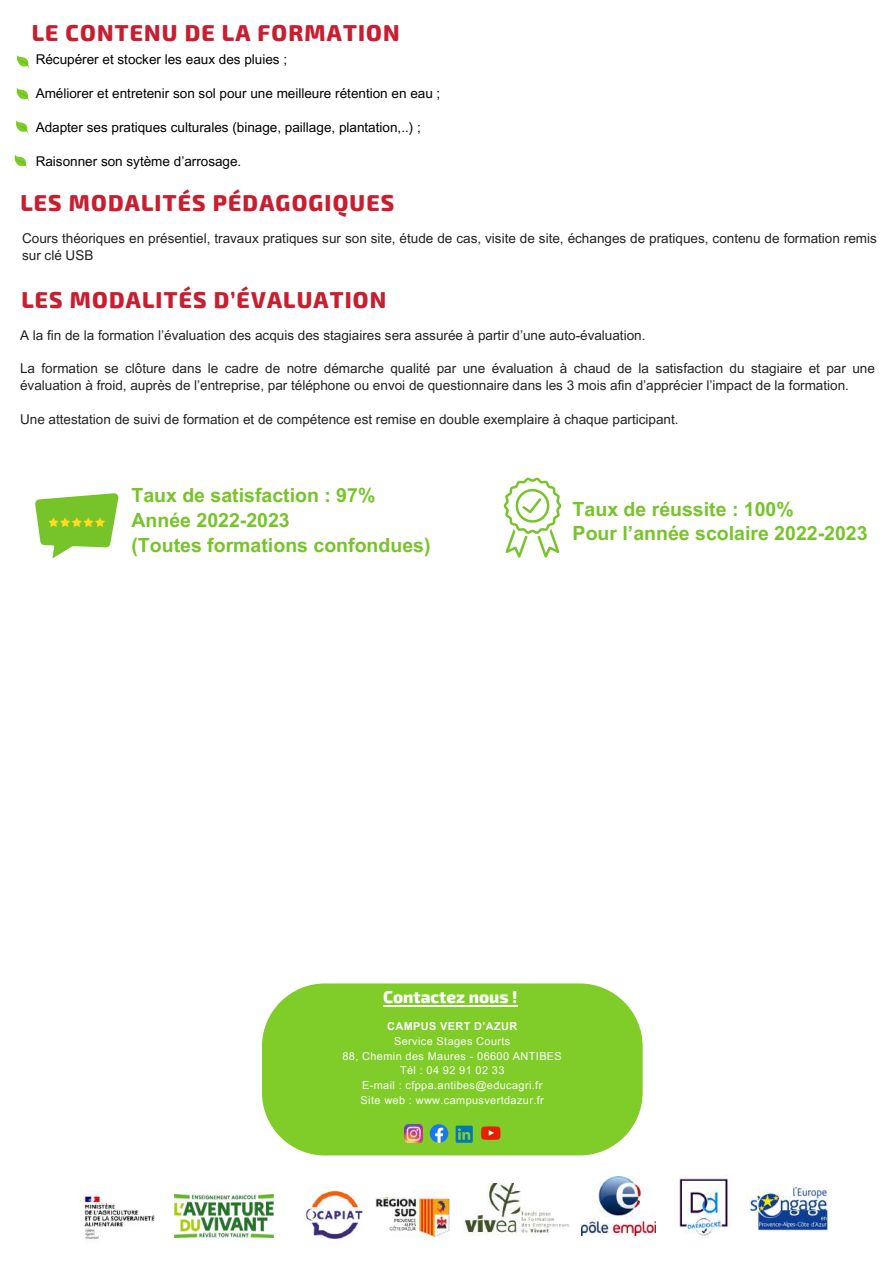
<style>
.page{position:relative;width:893px;height:1264px;background:#fff}
.page>*{position:absolute;margin:0;border:0;box-sizing:border-box;transform-origin:0 0}
.t1{font:800 22.5px "Exo 2";letter-spacing:.05em;color:#c91e30}
.t2{font:700 19.5px/24.8px "Arial MT Pro";color:#77c42a}
.t3{font:800 16.8px "Exo 2";color:#fff}
.t4{font:13.5px/16.8px "Arial MT Pro";color:#222}
.t5{font:13.5px "Arial MT Pro";color:#000}
.t6{font:10.95px/14.9px "Arial MT Pro";letter-spacing:.035em;color:#fefefe;text-align:center}
.t7{font:700 10.95px "Arial MT Pro";letter-spacing:.035em;color:#fefefe}
</style>
<div class="page">
<svg style="left:17px;top:55px;width:13px;height:15px"></svg>
<div style="left:262px;top:983px;width:380px;height:172px;background:#80cc28;border-radius:63px"></div>
<img style="left:404px;top:1124px;width:18px;height:18px">
<svg style="left:429px;top:1124px;width:19px;height:18px"></svg>
<svg style="left:455px;top:1125px;width:17px;height:17px"></svg>
<svg style="left:481px;top:1126px;width:19px;height:13px"></svg>
<hr style="left:383px;top:1004px;width:134px;height:2px;background:#fff">
<svg style="left:503px;top:477px;width:58px;height:80px"></svg>
<svg style="left:35px;top:493px;width:84px;height:65px"></svg>
<svg style="left:16px;top:88px;width:14px;height:14px"></svg>
<svg style="left:16px;top:120px;width:13px;height:15px"></svg>
<svg style="left:14px;top:155px;width:14px;height:14px"></svg>
<img style="left:677px;top:1175px;width:53px;height:61px">
<img style="left:581px;top:1176px;width:74px;height:59px">
<img style="left:305px;top:1190px;width:57px;height:50px">
<img style="left:464px;top:1183px;width:105px;height:52px">
<img style="left:174px;top:1194px;width:99px;height:43px">
<img style="left:746px;top:1184px;width:82px;height:47px">
<img style="left:82px;top:1191px;width:73px;height:50px">
<img style="left:375px;top:1191px;width:75px;height:47px">
<h1 class="t1" style="left:32px;top:18px;width:369px">LE CONTENU DE LA FORMATION</h1>
<p class="t5" style="left:36px;top:55px;width:253px">Récupérer et stocker les eaux des pluies ;</p>
<p class="t5" style="left:36px;top:88px;width:406px">Améliorer et entretenir son sol pour une meilleure rétention en eau ;</p>
<p class="t5" style="left:36px;top:122px;width:386px">Adapter ses pratiques culturales (binage, paillage, plantation,..) ;</p>
<p class="t5" style="left:36px;top:156px;width:207px">Raisonner son sytème d’arrosage.</p>
<h1 class="t1" style="left:20px;top:188px;width:375px">LES MODALITÉS PÉDAGOGIQUES</h1>
<p class="t4" style="left:22px;top:232px;width:856px">Cours théoriques en présentiel, travaux pratiques sur son site, étude de cas, visite de site, échanges de pratiques, contenu de formation remis sur clé USB</p>
<h1 class="t1" style="left:21px;top:285px;width:366px">LES MODALITÉS D’ÉVALUATION</h1>
<p class="t4" style="left:20px;top:328px;width:627px">A la fin de la formation l’évaluation des acquis des stagiaires sera assurée à partir d’une auto-évaluation.</p>
<p class="t4" style="left:20px;top:362px;width:856px">La formation se clôture dans le cadre de notre démarche qualité par une évaluation à chaud de la satisfaction du stagiaire et par une évaluation à froid, auprès de l’entreprise, par téléphone ou envoi de questionnaire dans les 3 mois afin d’apprécier l’impact de la formation.</p>
<p class="t4" style="left:20px;top:412px;width:660px">Une attestation de suivi de formation et de compétence est remise en double exemplaire à chaque participant.</p>
<h2 class="t2" style="left:131px;top:485px;width:300px">Taux de satisfaction : 97%<br>Année 2022-2023<br>(Toutes formations confondues)</h2>
<h2 class="t2" style="left:572px;top:499px;width:296px">Taux de réussite : 100%<br>Pour l’année scolaire 2022-2023</h2>
<p class="t3" style="left:383px;top:986px;width:136px">Contactez nous !</p>
<p class="t7" style="left:387px;top:1021px;width:132px">CAMPUS VERT D’AZUR</p>
<p class="t6" style="left:342px;top:1034px;width:221px">Service Stages Courts<br>88, Chemin des Maures - 06600 ANTIBES<br>Tél : 04 92 91 02 33<br>E-mail : cfppa.antibes@educagri.fr<br>Site web : www.campusvertdazur.fr</p>
</div>
